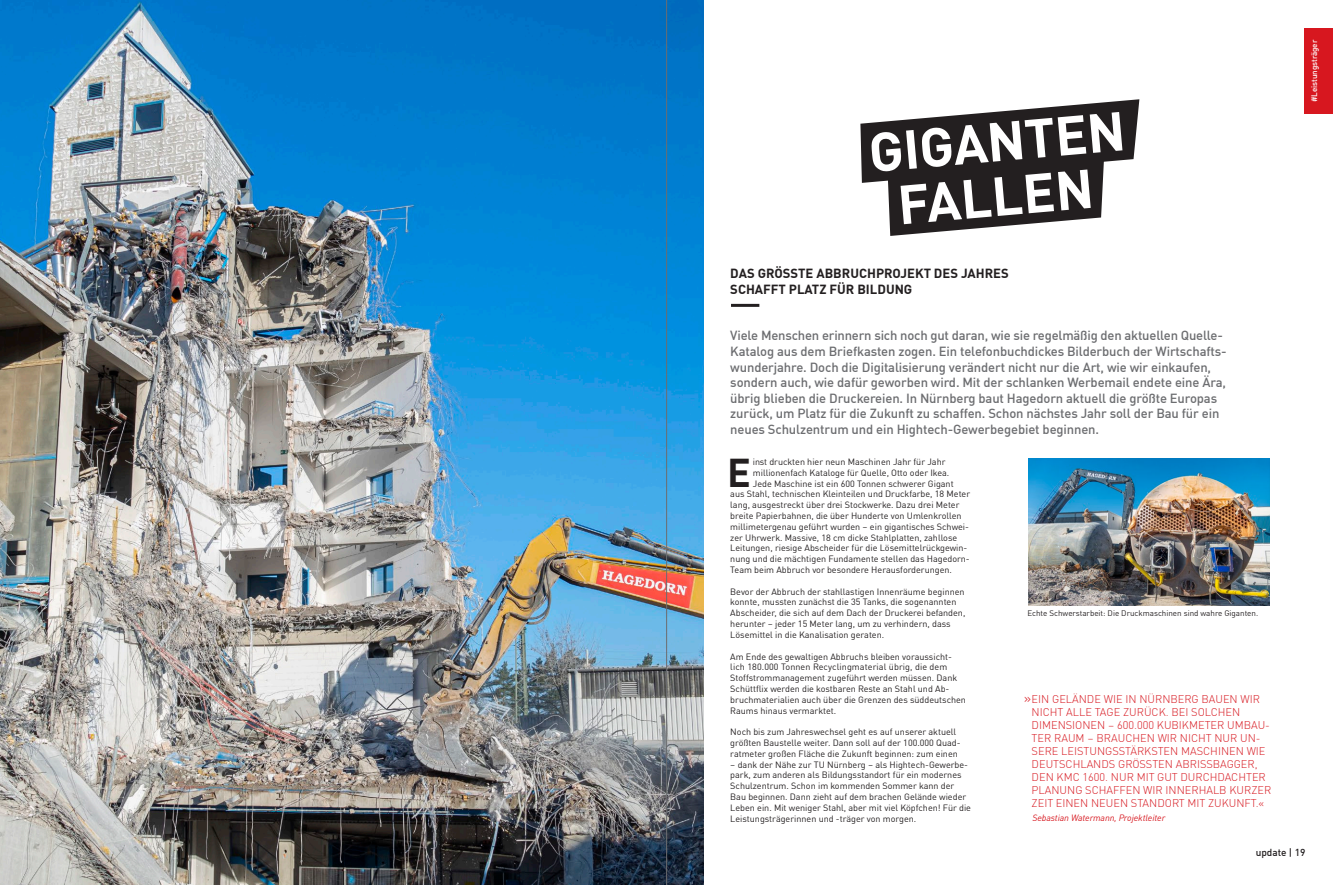
<style>
.page{position:relative;width:1333px;height:885px;background:#fff}
.page>*{position:absolute;margin:0;border:0;box-sizing:border-box;transform-origin:0 0}
.t1{font:700 54px/54.5px "DIN Offc Pro";color:#fff;text-align:center}
.t2{font:700 39.3px "DIN Offc Pro";color:#231f20}
.t3{font:300 14px "DIN Offc Pro";color:#d7171f}
.t4{font:500 13px/15.6px "DIN Offc Pro";letter-spacing:-.01em;color:#6c6d70}
.t5{font:700 13px/15.6px "DIN Offc Pro";color:#231f20}
.t6{font:300 11px/13px "DIN Offc Pro";color:#d7171f}
.t7{font:500 10px "DIN Offc Pro";color:#231f20}
.t8{font:9px/10.8px "DIN Offc Pro";color:#231f20}
.t9{font:italic 9px "DIN Offc Pro";letter-spacing:-.01em;color:#d7171f}
.t10{font:8px "DIN Offc Pro";color:#231f20}
.t11{font:500 8px "DIN Offc Pro";letter-spacing:-.01em;color:#fff}
</style>
<div class="page">
<hr style="left:731px;top:304px;width:28px;height:3px;background:#231f20">
<img style="left:0;top:0;width:703px;height:884px">
<div style="left:1304px;top:28px;width:28px;height:85px;background:#d7171f"></div>
<svg style="left:860px;top:99px;width:279px;height:137px"></svg>
<img style="left:1028px;top:458px;width:241px;height:147px">
<hr style="left:666px;top:0;width:1px;height:884px;background:#6c6d70">
<h1 class="t1" style="left:866px;top:122px;width:259px;rotate:-5deg">GIGANTEN<br>FALLEN</h1>
<h3 class="t5" style="left:730px;top:265px;width:280px">DAS GRÖSSTE ABBRUCHPROJEKT DES JAHRES<br>SCHAFFT PLATZ FÜR BILDUNG</h3>
<p class="t4" style="left:730px;top:327px;width:498px">Viele Menschen erinnern sich noch gut daran, wie sie regelmäßig den aktuellen Quelle-Katalog aus dem Briefkasten zogen. Ein telefonbuchdickes Bilderbuch der Wirtschafts&shy;wunderjahre. Doch die Digitalisierung verändert nicht nur die Art, wie wir einkaufen, sondern auch, wie dafür geworben wird. Mit der schlanken Werbemail endete eine Ära, übrig blieben die Druckereien. In Nürnberg baut Hagedorn aktuell die größte Europas zurück, um Platz für die Zukunft zu schaffen. Schon nächstes Jahr soll der Bau für ein neues Schulzentrum und ein Hightech-Gewerbegebiet beginnen.</p>
<h2 class="t2" style="left:727px;top:441px;width:25px">E</h2>
<p class="t8" style="left:752px;top:455px;width:194px">inst druckten hier neun Maschinen Jahr für Jahr</p>
<p class="t8" style="left:752px;top:466px;width:198px">millionenfach Kataloge für Quelle, Otto oder Ikea.</p>
<p class="t8" style="left:752px;top:477px;width:202px">Jede Maschine ist ein 600 Tonnen schwerer Gigant</p>
<p class="t8" style="left:730px;top:488px;width:241px">aus Stahl, technischen Kleinteilen und Druckfarbe, 18 Meter</p>
<p class="t8" style="left:730px;top:499px;width:231px">lang, ausgestreckt über drei Stockwerke. Dazu drei Meter</p>
<p class="t8" style="left:730px;top:509px;width:233px">breite Papierbahnen, die über Hunderte von Umlenkrollen</p>
<p class="t8" style="left:730px;top:520px;width:240px">millimetergenau geführt wurden – ein gigantisches Schwei-</p>
<p class="t8" style="left:730px;top:531px;width:228px">zer Uhrwerk. Massive, 18 cm dicke Stahlplatten, zahllose</p>
<p class="t8" style="left:730px;top:542px;width:239px">Leitungen, riesige Abscheider für die Lösemittelrückgewin-</p>
<p class="t8" style="left:730px;top:553px;width:241px">nung und die mächtigen Fundamente stellen das Hagedorn-</p>
<p class="t8" style="left:730px;top:563px;width:223px">Team beim Abbruch vor besondere Herausforderungen.</p>
<p class="t8" style="left:730px;top:585px;width:236px">Bevor der Abbruch der stahllastigen Innenräume beginnen konnte, mussten zunächst die 35 Tanks, die sogenannten Abscheider, die sich auf dem Dach der Druckerei befanden, herunter – jeder 15 Meter lang, um zu verhindern, dass Lösemittel in die Kanalisation geraten.</p>
<p class="t8" style="left:730px;top:650px;width:237px">Am Ende des gewaltigen Abbruchs bleiben voraussicht&shy;lich 180.000 Tonnen Recyclingmaterial übrig, die dem Stoffstrommanagement zugeführt werden müssen. Dank Schüttflix werden die kostbaren Reste an Stahl und Ab&shy;bruchmaterialien auch über die Grenzen des süddeutschen Raums hinaus vermarktet.</p>
<p class="t8" style="left:730px;top:725px;width:232px">Noch bis zum Jahreswechsel geht es auf unserer aktuell größten Baustelle weiter. Dann soll auf der 100.000 Quad&shy;ratmeter großen Fläche die Zukunft beginnen: zum einen</p>
<p class="t8" style="left:730px;top:758px;width:242px">– dank der Nähe zur TU Nürnberg – als Hightech-Gewerbe&shy;park, zum anderen als Bildungsstandort für ein modernes Schulzentrum. Schon im kommenden Sommer kann der Bau beginnen. Dann zieht auf dem brachen Gelände wieder Leben ein. Mit weniger Stahl, aber mit viel Köpfchen! Für die Leistungsträgerinnen und -träger von morgen.</p>
<p class="t10" style="left:1027px;top:607px;width:232px">Echte Schwerstarbeit: Die Druckmaschinen sind wahre Giganten.</p>
<p class="t6" style="left:1031px;top:691px;width:241px">EIN GELÄNDE WIE IN NÜRNBERG BAUEN WIR NICHT ALLE TAGE ZURÜCK. BEI SOLCHEN DIMENSIONEN – 600.000 KUBIKMETER UMBAU-TER RAUM – BRAUCHEN WIR NICHT NUR UN-SERE LEISTUNGSSTÄRKSTEN MASCHINEN WIE DEUTSCHLANDS GRÖSSTEN ABRISSBAGGER, DEN KMC 1600. NUR MIT GUT DURCHDACHTER PLANUNG SCHAFFEN WIR INNERHALB KURZER ZEIT EINEN NEUEN STANDORT MIT ZUKUNFT.«</p>
<h3 class="t3" style="left:1023px;top:686px;width:9px">»</h3>
<p class="t9" style="left:1032px;top:810px;width:134px">Sebastian Watermann, Projektleiter</p>
<p class="t11" style="left:1307px;top:102px;width:64px;rotate:-90deg">#Leistungsträger</p>
<p class="t7" style="left:1255px;top:845px;width:51px">update | 19</p>
</div>
